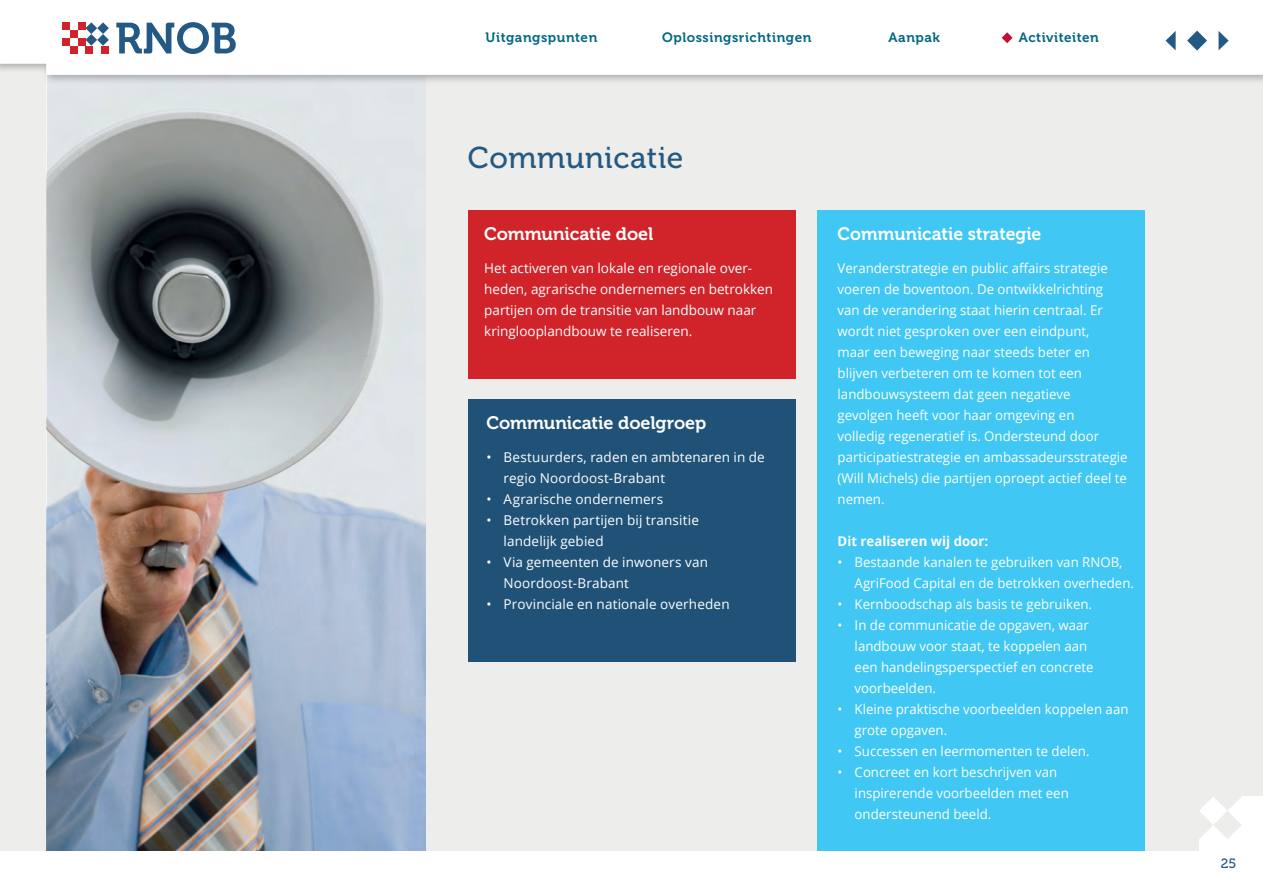
<style>
.page{position:relative;width:1263px;height:893px;background:#fff}
.page>*{position:absolute;margin:0;border:0;box-sizing:border-box;transform-origin:0 0}
.t1{font:30px "Museo 500";letter-spacing:.02em;color:#235982}
.t2{font:18px "Museo 700";color:#fff}
.t3{font:13.5px/21px "Open Sans";color:#fff}
.t4{font:13.5px "Museo 700";letter-spacing:.04em;color:#006783}
.t5{font:700 13.5px "Open Sans";color:#fff}
.t6{font:13.5px "Museo 500";color:#235982}
</style>
<div class="page">
<div style="left:0;top:60px;width:1263px;height:796px;background:#ededeb"></div>
<div style="left:1199px;top:796px;width:64px;height:60px;background:#fff"></div>
<svg style="left:1199px;top:796px;width:43px;height:43px"></svg>
<div style="left:0;top:851px;width:1263px;height:42px;background:#fff"></div>
<div style="left:468px;top:210px;width:328px;height:168px;background:#d1232a"></div>
<div style="left:468px;top:399px;width:328px;height:263px;background:#205277"></div>
<div style="left:817px;top:210px;width:327px;height:641px;background:#40c7f4"></div>
<img style="left:47px;top:85px;width:378px;height:765px">
<div style="left:0;top:0;width:1263px;height:85px;background:#231f20;opacity:.3"></div>
<svg style="left:0;top:0;width:1263px;height:75px"></svg>
<svg style="left:85px;top:22px;width:24px;height:24px"></svg>
<div style="left:62px;top:22px;width:8px;height:8px;background:#d1232a"></div>
<div style="left:78px;top:22px;width:8px;height:8px;background:#d1232a"></div>
<div style="left:70px;top:30px;width:8px;height:8px;background:#d1232a"></div>
<div style="left:70px;top:46px;width:8px;height:7px;background:#d1232a"></div>
<div style="left:86px;top:46px;width:7px;height:7px;background:#d1232a"></div>
<div style="left:101px;top:46px;width:8px;height:7px;background:#d1232a"></div>
<div style="left:62px;top:38px;width:8px;height:8px;background:#d1232a"></div>
<div style="left:78px;top:38px;width:8px;height:8px;background:#d1232a"></div>
<svg style="left:116px;top:22px;width:120px;height:32px"></svg>
<svg style="left:1165px;top:31px;width:10px;height:19px"></svg>
<svg style="left:1218px;top:31px;width:10px;height:19px"></svg>
<svg style="left:1187px;top:31px;width:20px;height:20px"></svg>
<svg style="left:1002px;top:32px;width:10px;height:11px"></svg>
<p class="t4" style="left:486px;top:30px;width:113px">Uitgangspunten</p>
<p class="t4" style="left:662px;top:30px;width:151px">Oplossingsrichtingen</p>
<p class="t4" style="left:888px;top:30px;width:53px">Aanpak</p>
<p class="t4" style="left:1019px;top:30px;width:82px">Activiteiten</p>
<h1 class="t1" style="left:468px;top:141px;width:217px">Communicatie</h1>
<h2 class="t2" style="left:484px;top:224px;width:171px">Communicatie doel</h2>
<p class="t3" style="left:484px;top:257px;width:290px">Het activeren van lokale en regionale over&shy;heden, agrarische ondernemers en betrokken partijen om de transitie van landbouw naar kringlooplandbouw te realiseren.</p>
<h2 class="t2" style="left:487px;top:413px;width:221px">Communicatie doelgroep</h2>
<p class="t3" style="left:504px;top:446px;width:263px;text-indent:-17px">• Bestuurders, raden en ambtenaren in de regio Noordoost-Brabant</p>
<p class="t3" style="left:487px;top:488px;width:178px">• Agrarische ondernemers</p>
<p class="t3" style="left:504px;top:509px;width:197px;text-indent:-17px">• Betrokken partijen bij transitie landelijk gebied</p>
<p class="t3" style="left:504px;top:551px;width:206px;text-indent:-17px">• Via gemeenten de inwoners van<br>Noordoost-Brabant</p>
<p class="t3" style="left:487px;top:593px;width:245px">• Provinciale en nationale overheden</p>
<h2 class="t2" style="left:838px;top:224px;width:205px">Communicatie strategie</h2>
<p class="t3" style="left:838px;top:257px;width:292px">Veranderstrategie en public affairs strategie voeren de boventoon. De ontwikkelrichting van de verandering staat hierin centraal. Er wordt niet gesproken over een eindpunt,<br>maar een beweging naar steeds beter en blijven verbeteren om te komen tot een landbouwsysteem dat geen negatieve gevolgen heeft voor haar omgeving en<br>volledig regeneratief is. Ondersteund door participatiestrategie en ambassadeursstrategie (Will Michels) die partijen oproept actief deel te nemen.</p>
<p class="t5" style="left:838px;top:532px;width:152px">Dit realiseren wij door:</p>
<p class="t3" style="left:855px;top:551px;width:281px;text-indent:-17px">• Bestaande kanalen te gebruiken van RNOB,<br>AgriFood Capital en de betrokken overheden.</p>
<p class="t3" style="left:838px;top:593px;width:256px">• Kernboodschap als basis te gebruiken.</p>
<p class="t3" style="left:855px;top:614px;width:240px;text-indent:-17px">• In de communicatie de opgaven, waar landbouw voor staat, te koppelen aan een handelingsperspectief en concrete voorbeelden.</p>
<p class="t3" style="left:855px;top:698px;width:275px;text-indent:-17px">• Kleine praktische voorbeelden koppelen aan grote opgaven.</p>
<p class="t3" style="left:838px;top:740px;width:253px">• Successen en leermomenten te delen.</p>
<p class="t3" style="left:855px;top:761px;width:216px;text-indent:-17px">• Concreet en kort beschrijven van inspirerende voorbeelden met een ondersteunend beeld.</p>
<p class="t6" style="left:1221px;top:855px;width:17px">25</p>
</div>
